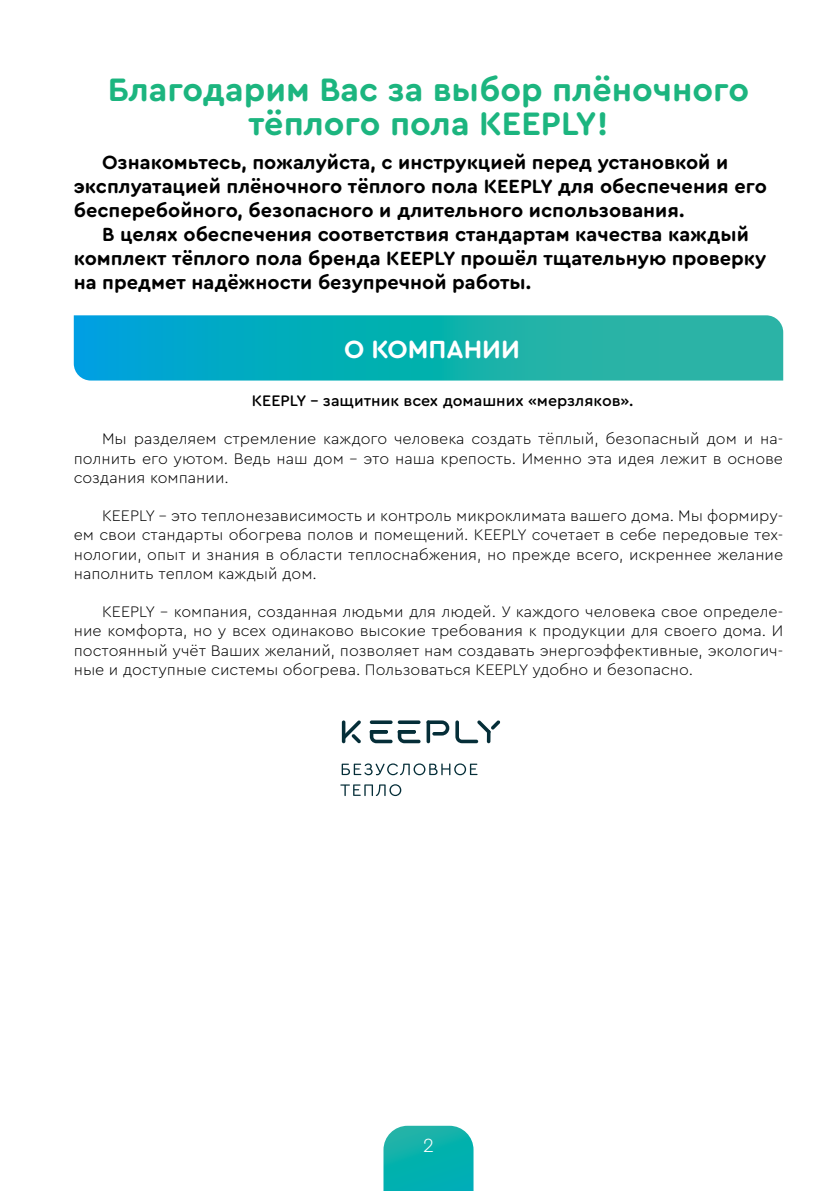
<style>
.page{position:relative;width:840px;height:1191px;background:#fff}
.page>*{position:absolute;margin:0;border:0;box-sizing:border-box;transform-origin:0 0}
.t1{font:700 34px/34px "Cera Round Pro";color:#1cb57f;text-align:center}
.t2{font:700 26px "Cera Round Pro DEMO";color:#fff}
.t3{font:700 20px/24px "Cera Round Pro";color:#000}
.t4{font:300 20px "Cera Round Pro DEMO";color:#fff}
.t5{font:300 16px/19.2px "Cera Round Pro";color:#000;text-align:justify}
.t6{font:500 16px "Cera Round Pro";color:#000}
</style>
<div class="page">
<svg style="left:383px;top:1125px;width:90px;height:66px;background:#16b5b2"></svg>
<svg style="left:74px;top:315px;width:708px;height:65px;background:#13aeb5"></svg>
<hr style="left:341px;top:720px;width:4px;height:23px;background:#dce2e3;border-radius:2px">
<svg style="left:369px;top:720px;width:23px;height:4px"></svg>
<svg style="left:369px;top:730px;width:51px;height:13px"></svg>
<svg style="left:397px;top:720px;width:23px;height:4px"></svg>
<hr style="left:397px;top:730px;width:19px;height:3px;background:#052e38;border-radius:2px">
<svg style="left:426px;top:720px;width:4px;height:23px"></svg>
<svg style="left:426px;top:720px;width:23px;height:15px"></svg>
<svg style="left:455px;top:720px;width:45px;height:23px"></svg>
<svg style="left:342px;top:720px;width:19px;height:23px"></svg>
<svg style="left:341px;top:763px;width:136px;height:12px"></svg>
<svg style="left:340px;top:784px;width:61px;height:12px"></svg>
<h1 class="t1" style="left:108px;top:71px;width:642px">Благодарим Вас за выбор плёночного тёплого пола KEEPLY!</h1>
<p class="t3" style="left:74px;top:150px;width:694px;text-indent:28px">Ознакомьтесь, пожалуйста, с инструкцией перед установкой и эксплуатацией плёночного тёплого пола KEEPLY для обеспечения его бесперебойного, безопасного и длительного использования.</p>
<p class="t3" style="left:74px;top:222px;width:693px;text-indent:28px">В целях обеспечения соответствия стандартам качества каждый комплект тёплого пола бренда KEEPLY прошёл тщательную проверку на предмет надёжности безупречной работы.</p>
<h2 class="t2" style="left:344px;top:339px;width:177px">О КОМПАНИИ</h2>
<p class="t6" style="left:252px;top:389px;width:383px">KEEPLY – защитник всех домашних «мерзляков».</p>
<p class="t5" style="left:74px;top:429px;width:710px;text-indent:28px">Мы разделяем стремление каждого человека создать тёплый, безопасный дом и на&shy;полнить его уютом. Ведь наш дом – это наша крепость. Именно эта идея лежит в основе создания компании.</p>
<p class="t5" style="left:74px;top:505px;width:710px;text-indent:28px">KEEPLY – это теплонезависимость и контроль микроклимата вашего дома. Мы формиру&shy;ем свои стандарты обогрева полов и помещений. KEEPLY сочетает в себе передовые тех&shy;нологии, опыт и знания в области теплоснабжения, но прежде всего, искреннее желание наполнить теплом каждый дом.</p>
<p class="t5" style="left:74px;top:601px;width:710px;text-indent:28px">KEEPLY – компания, созданная людьми для людей. У каждого человека свое определе&shy;ние комфорта, но у всех одинаково высокие требования к продукции для своего дома. И постоянный учёт Ваших желаний, позволяет нам создавать энергоэффективные, экологич&shy;ные и доступные системы обогрева. Пользоваться KEEPLY удобно и безопасно.</p>
<p class="t4" style="left:423px;top:1137px;width:12px">2</p>
</div>
